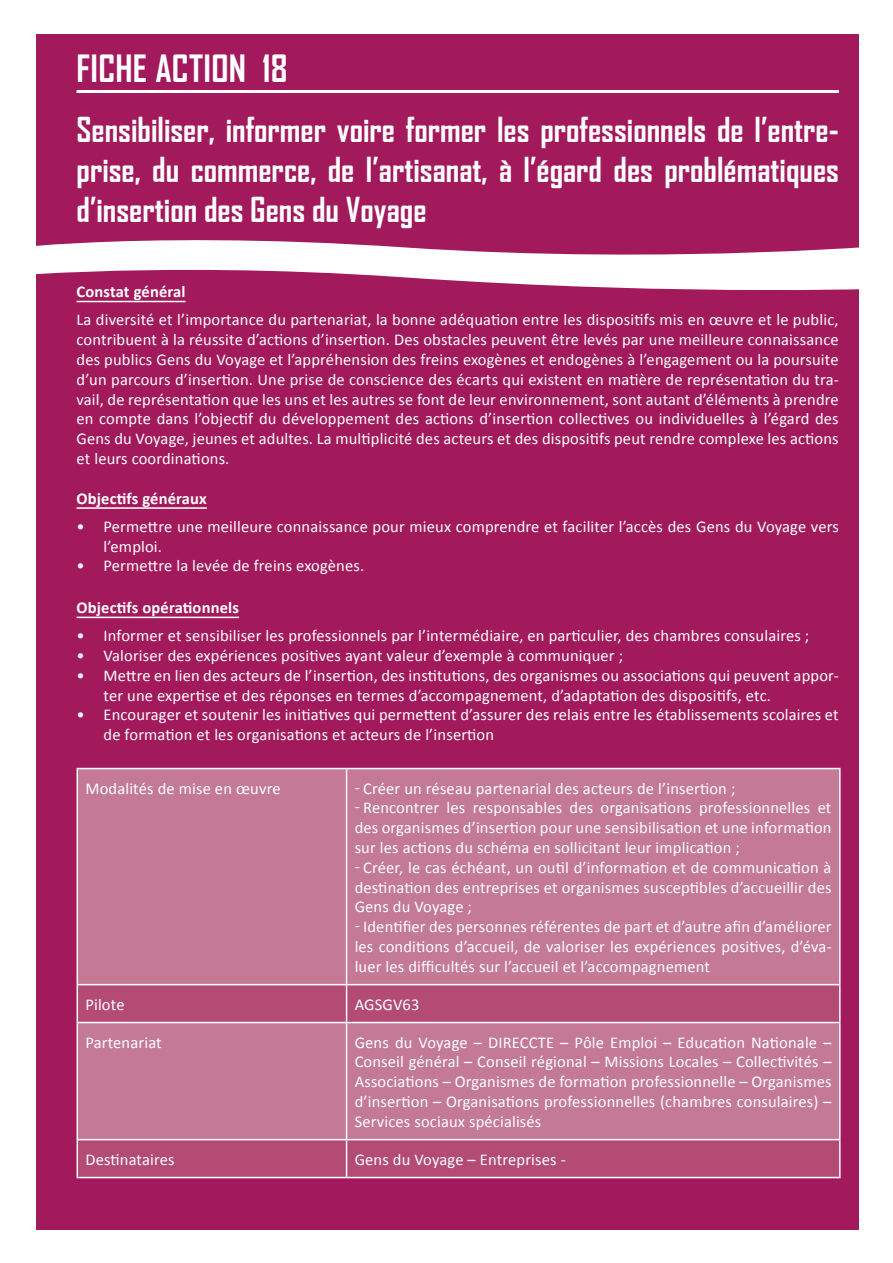
<style>
.page{position:relative;width:893px;height:1263px;background:#fff}
.page>*{position:absolute;margin:0;border:0;box-sizing:border-box;transform-origin:0 0}
.FICHE{font:700 36px "Agency FB";letter-spacing:.01em;color:#fff}
.Sous-Titre{font:700 33px/39.6px "Agency FB";color:#fff;text-align:justify}
.Texte_blanc{font:16.5px/19.8px "Calibri";letter-spacing:.01em;color:#fff;text-align:justify}
.Texte_blanc_gras{font:700 16.5px "Calibri";letter-spacing:.01em;color:#fff}
</style>
<div class="page">
<div style="left:37px;top:34px;width:822px;height:1196px;background:#a31a5c"></div>
<svg style="left:36px;top:228px;width:823px;height:69px"></svg>
<hr style="left:77px;top:90px;width:762px;height:3px;background:#fff">
<hr style="left:77px;top:301px;width:109px;height:1px;background:#fff">
<hr style="left:77px;top:507px;width:130px;height:2px;background:#fff">
<hr style="left:77px;top:617px;width:162px;height:1px;background:#fff">
<div style="left:78px;top:769px;width:761px;height:215px;background:#c47995"></div>
<svg style="left:78px;top:985px;width:761px;height:192px;fill:#c47995"></svg>
<hr style="left:77px;top:768px;width:270px;height:1px;background:#fff">
<hr style="left:77px;top:769px;width:1px;height:215px;background:#fff">
<hr style="left:347px;top:768px;width:494px;height:1px;background:#fff">
<hr style="left:346px;top:769px;width:1px;height:215px;background:#fff">
<hr style="left:839px;top:769px;width:2px;height:215px;background:#fff">
<hr style="left:77px;top:984px;width:270px;height:1px;background:#fff">
<hr style="left:77px;top:985px;width:1px;height:37px;background:#fff">
<hr style="left:347px;top:984px;width:494px;height:1px;background:#fff">
<hr style="left:346px;top:985px;width:1px;height:37px;background:#fff">
<hr style="left:839px;top:985px;width:2px;height:37px;background:#fff">
<hr style="left:77px;top:1022px;width:270px;height:1px;background:#fff">
<hr style="left:77px;top:1023px;width:1px;height:116px;background:#fff">
<hr style="left:347px;top:1022px;width:494px;height:1px;background:#fff">
<hr style="left:346px;top:1023px;width:1px;height:116px;background:#fff">
<hr style="left:839px;top:1023px;width:2px;height:116px;background:#fff">
<hr style="left:77px;top:1139px;width:270px;height:1px;background:#fff">
<hr style="left:77px;top:1140px;width:1px;height:37px;background:#fff">
<hr style="left:347px;top:1139px;width:494px;height:1px;background:#fff">
<hr style="left:346px;top:1140px;width:1px;height:37px;background:#fff">
<hr style="left:839px;top:1140px;width:2px;height:37px;background:#fff">
<hr style="left:77px;top:1177px;width:270px;height:1px;background:#fff">
<hr style="left:347px;top:1177px;width:494px;height:1px;background:#fff">
<p class="FICHE" style="left:77px;top:46px;width:213px">FICHE ACTION 18</p>
<p class="Sous-Titre" style="left:77px;top:109px;width:764px">Sensibiliser, informer voire former les professionnels de l’entre&shy;prise, du commerce, de l’artisanat, à l’égard des problématiques d’insertion des Gens du Voyage</p>
<p class="Texte_blanc_gras" style="left:77px;top:281px;width:110px">Constat général</p>
<p class="Texte_blanc" style="left:77px;top:310px;width:764px">La diversité et l’importance du partenariat, la bonne adéquation entre les dispositifs mis en œuvre et le public, contribuent à la réussite d’actions d’insertion. Des obstacles peuvent être levés par une meilleure connaissance des publics Gens du Voyage et l’appréhension des freins exogènes et endogènes à l’engagement ou la poursuite d’un parcours d’insertion. Une prise de conscience des écarts qui existent en matière de représentation du tra&shy;vail, de représentation que les uns et les autres se font de leur environnement, sont autant d’éléments à prendre en compte dans l’objectif du développement des actions d’insertion collectives ou individuelles à l’égard des Gens du Voyage, jeunes et adultes. La multiplicité des acteurs et des dispositifs peut rendre complexe les actions et leurs coordinations.</p>
<p class="Texte_blanc_gras" style="left:77px;top:487px;width:132px">Objectifs généraux</p>
<p class="Texte_blanc" style="left:104px;top:516px;width:737px;text-indent:-27px">• Permettre une meilleure connaissance pour mieux comprendre et faciliter l’accès des Gens du Voyage vers l’emploi.</p>
<p class="Texte_blanc" style="left:77px;top:556px;width:289px">• Permettre la levée de freins exogènes.</p>
<p class="Texte_blanc_gras" style="left:77px;top:597px;width:164px">Objectifs opérationnels</p>
<p class="Texte_blanc" style="left:77px;top:626px;width:734px">• Informer et sensibiliser les professionnels par l’intermédiaire, en particulier, des chambres consulaires ;</p>
<p class="Texte_blanc" style="left:77px;top:646px;width:548px">• Valoriser des expériences positives ayant valeur d’exemple à communiquer ;</p>
<p class="Texte_blanc" style="left:104px;top:665px;width:737px;text-indent:-27px">• Mettre en lien des acteurs de l’insertion, des institutions, des organismes ou associations qui peuvent appor&shy;ter une expertise et des réponses en termes d’accompagnement, d’adaptation des dispositifs, etc.</p>
<p class="Texte_blanc" style="left:104px;top:705px;width:737px;text-indent:-27px">• Encourager et soutenir les initiatives qui permettent d’assurer des relais entre les établissements scolaires et de formation et les organisations et acteurs de l’insertion</p>
<p class="Texte_blanc" style="left:85px;top:778px;width:197px">Modalités de mise en œuvre</p>
<p class="Texte_blanc" style="left:355px;top:778px;width:382px">ͳ Créer un réseau partenarial des acteurs de l’insertion ;</p>
<p class="Texte_blanc" style="left:355px;top:798px;width:478px">ͳ Rencontrer les responsables des organisations professionnelles et des organismes d’insertion pour une sensibilisation et une information sur les actions du schéma en sollicitant leur implication ;</p>
<p class="Texte_blanc" style="left:355px;top:857px;width:478px">ͳ Créer, le cas échéant, un outil d’information et de communication à destination des entreprises et organismes susceptibles d’accueillir des Gens du Voyage ;</p>
<p class="Texte_blanc" style="left:355px;top:917px;width:479px">ͳ Identifier des personnes référentes de part et d’autre afin d’améliorer les conditions d’accueil, de valoriser les expériences positives, d’éva&shy;luer les difficultés sur l’accueil et l’accompagnement</p>
<p class="Texte_blanc" style="left:85px;top:994px;width:41px">Pilote</p>
<p class="Texte_blanc" style="left:355px;top:994px;width:66px">AGSGV63</p>
<p class="Texte_blanc" style="left:85px;top:1032px;width:78px">Partenariat</p>
<p class="Texte_blanc" style="left:355px;top:1032px;width:478px">Gens du Voyage – DIRECCTE – Pôle Emploi – Education Nationale – Conseil général – Conseil régional – Missions Locales – Collectivités – Associations – Organismes de formation professionnelle – Organismes d’insertion – Organisations professionnelles (chambres consulaires) – Services sociaux spécialisés</p>
<p class="Texte_blanc" style="left:85px;top:1149px;width:91px">Destinataires</p>
<p class="Texte_blanc" style="left:355px;top:1149px;width:213px">Gens du Voyage – Entreprises -</p>
</div>
